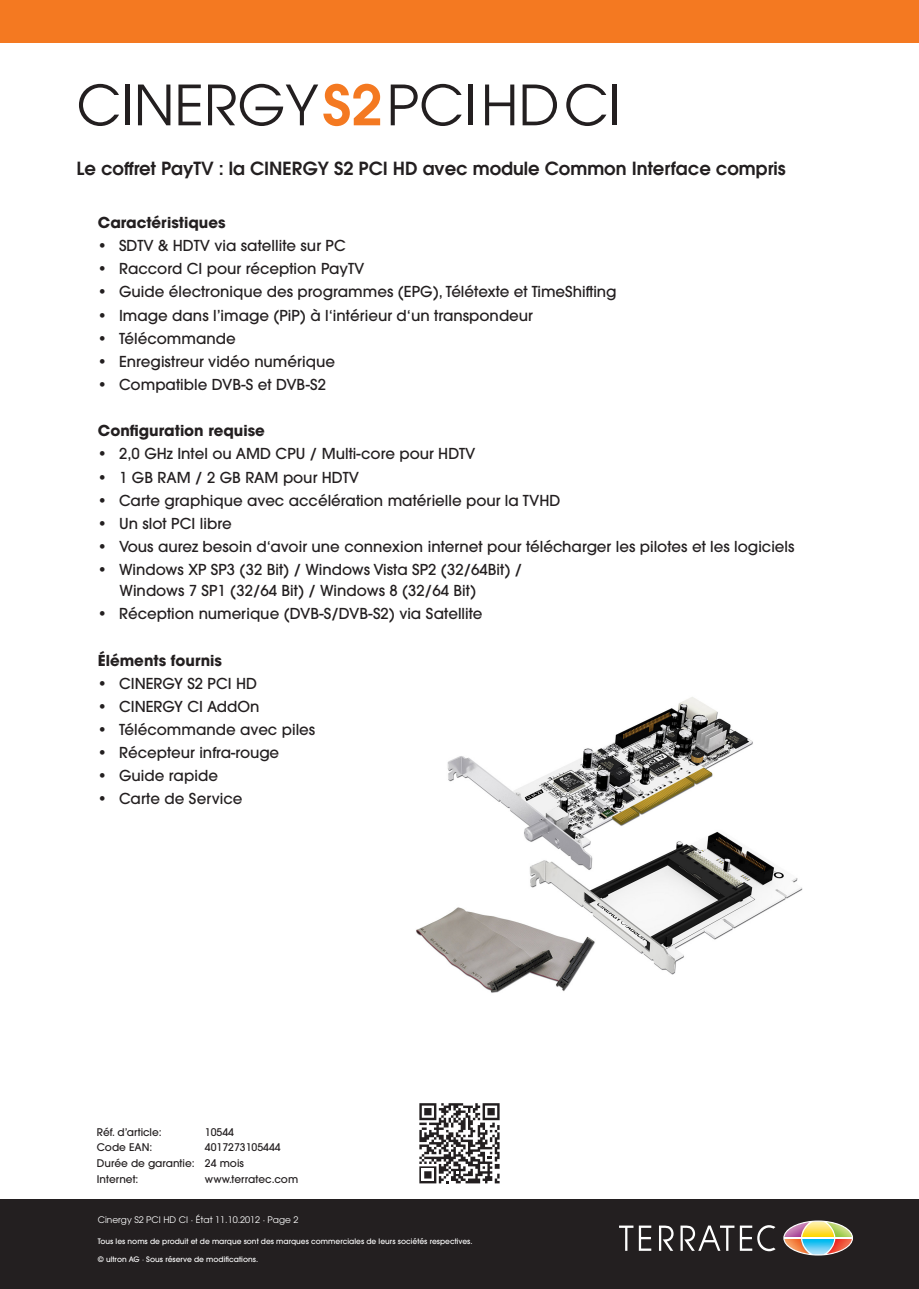
<style>
.page{position:relative;width:919px;height:1289px;background:#fff}
.page>*{position:absolute;margin:0;border:0;box-sizing:border-box;transform-origin:0 0}
.t1{font:55.05px "ITC Avant Garde Pro";color:#231f20}
.t2{font:600 18px "ITC Avant Garde Pro";color:#231f20}
.Texte_Aufzählung{font:500 15px/21px "ITC Avant Garde Pro";color:#231f20}
.Texte_Aufzählung-2{font:700 15px "ITC Avant Garde Pro";color:#231f20}
.Texte_Aufzählung-3{font:500 10.5px "ITC Avant Garde Pro";color:#231f20}
.t3{font:9px "ITC Avant Garde Pro";color:#fff}
.t4{font:500 7.5px "ITC Avant Garde Pro";color:#fff}
.s1{font-weight:600;color:#f47921}
</style>
<div class="page">
<div style="left:0;top:1199px;width:918px;height:89px;background:#231f20"></div>
<div style="left:0;top:0;width:918px;height:43px;background:#f47921"></div>
<svg style="left:619px;top:1225px;width:32px;height:25px"></svg>
<svg style="left:659px;top:1225px;width:14px;height:25px"></svg>
<svg style="left:680px;top:1225px;width:95px;height:26px"></svg>
<svg style="left:783px;top:1220px;width:70px;height:35px"></svg>
<svg style="left:419px;top:1103px;width:81px;height:81px"></svg>
<svg style="left:419px;top:1103px;width:80px;height:80px"></svg>
<img style="left:416px;top:697px;width:387px;height:296px">
<p class="t1" style="left:77px;top:71px;width:546px">CINERGY<span class="s1">S2</span>PCIHDCI</p>
<p class="t2" style="left:77px;top:157px;width:710px">Le coffret PayTV : la CINERGY S2 PCI HD avec module Common Interface compris</p>
<p class="Texte_Aufzählung-2" style="left:98px;top:212px;width:129px">Caractéristiques</p>
<p class="Texte_Aufzählung" style="left:98px;top:235px;width:249px">• SDTV &amp; HDTV via satellite sur PC</p>
<p class="Texte_Aufzählung" style="left:98px;top:258px;width:268px">• Raccord CI pour réception PayTV</p>
<p class="Texte_Aufzählung" style="left:98px;top:281px;width:520px">• Guide électronique des programmes (EPG), Télétexte et TimeShifting</p>
<p class="Texte_Aufzählung" style="left:98px;top:304px;width:437px">• Image dans l’image (PiP) à l‘intérieur d‘un transpondeur</p>
<p class="Texte_Aufzählung" style="left:98px;top:327px;width:139px">• Télécommande</p>
<p class="Texte_Aufzählung" style="left:98px;top:351px;width:239px">• Enregistreur vidéo numérique</p>
<p class="Texte_Aufzählung" style="left:98px;top:374px;width:230px">• Compatible DVB-S et DVB-S2</p>
<p class="Texte_Aufzählung-2" style="left:98px;top:421px;width:168px">Configuration requise</p>
<p class="Texte_Aufzählung" style="left:98px;top:443px;width:379px">• 2,0 GHz Intel ou AMD CPU / Multi-core pour HDTV</p>
<p class="Texte_Aufzählung" style="left:98px;top:466px;width:263px">• 1 GB RAM / 2 GB RAM pour HDTV</p>
<p class="Texte_Aufzählung" style="left:98px;top:489px;width:464px">• Carte graphique avec accélération matérielle pour la TVHD</p>
<p class="Texte_Aufzählung" style="left:98px;top:512px;width:135px">• Un slot PCI libre</p>
<p class="Texte_Aufzählung" style="left:98px;top:536px;width:698px">• Vous aurez besoin d‘avoir une connexion internet pour télécharger les pilotes et les logiciels</p>
<p class="Texte_Aufzählung" style="left:120px;top:559px;width:404px;text-indent:-22px">• Windows XP SP3 (32 Bit) / Windows Vista SP2 (32/64Bit) /<br>Windows 7 SP1 (32/64 Bit) / Windows 8 (32/64 Bit)</p>
<p class="Texte_Aufzählung" style="left:98px;top:603px;width:386px">• Réception numerique (DVB-S/DVB-S2) via Satellite</p>
<p class="Texte_Aufzählung-2" style="left:98px;top:650px;width:126px">Éléments fournis</p>
<p class="Texte_Aufzählung" style="left:98px;top:672px;width:161px">• CINERGY S2 PCI HD</p>
<p class="Texte_Aufzählung" style="left:98px;top:695px;width:163px">• CINERGY CI AddOn</p>
<p class="Texte_Aufzählung" style="left:98px;top:719px;width:219px">• Télécommande avec piles</p>
<p class="Texte_Aufzählung" style="left:98px;top:742px;width:183px">• Récepteur infra-rouge</p>
<p class="Texte_Aufzählung" style="left:98px;top:765px;width:122px">• Guide rapide</p>
<p class="Texte_Aufzählung" style="left:98px;top:788px;width:146px">• Carte de Service</p>
<p class="Texte_Aufzählung-3" style="left:97px;top:1125px;width:66px">Réf. d’article:</p>
<p class="Texte_Aufzählung-3" style="left:205px;top:1125px;width:31px">10544</p>
<p class="Texte_Aufzählung-3" style="left:97px;top:1140px;width:57px">Code EAN:</p>
<p class="Texte_Aufzählung-3" style="left:205px;top:1140px;width:77px">4017273105444</p>
<p class="Texte_Aufzählung-3" style="left:97px;top:1156px;width:148px">Durée de garantie: 24 mois</p>
<p class="Texte_Aufzählung-3" style="left:97px;top:1172px;width:43px">Internet:</p>
<p class="Texte_Aufzählung-3" style="left:205px;top:1172px;width:95px">www.terratec.com</p>
<p class="t3" style="left:98px;top:1213px;width:202px">Cinergy S2 PCI HD CI · État 11.10.2012 · Page 2</p>
<p class="t4" style="left:98px;top:1235px;width:376px">Tous les noms de produit et de marque sont des marques commerciales de leurs sociétés respectives.</p>
<p class="t4" style="left:98px;top:1253px;width:162px">© ultron AG · Sous réserve de modifications.</p>
</div>
